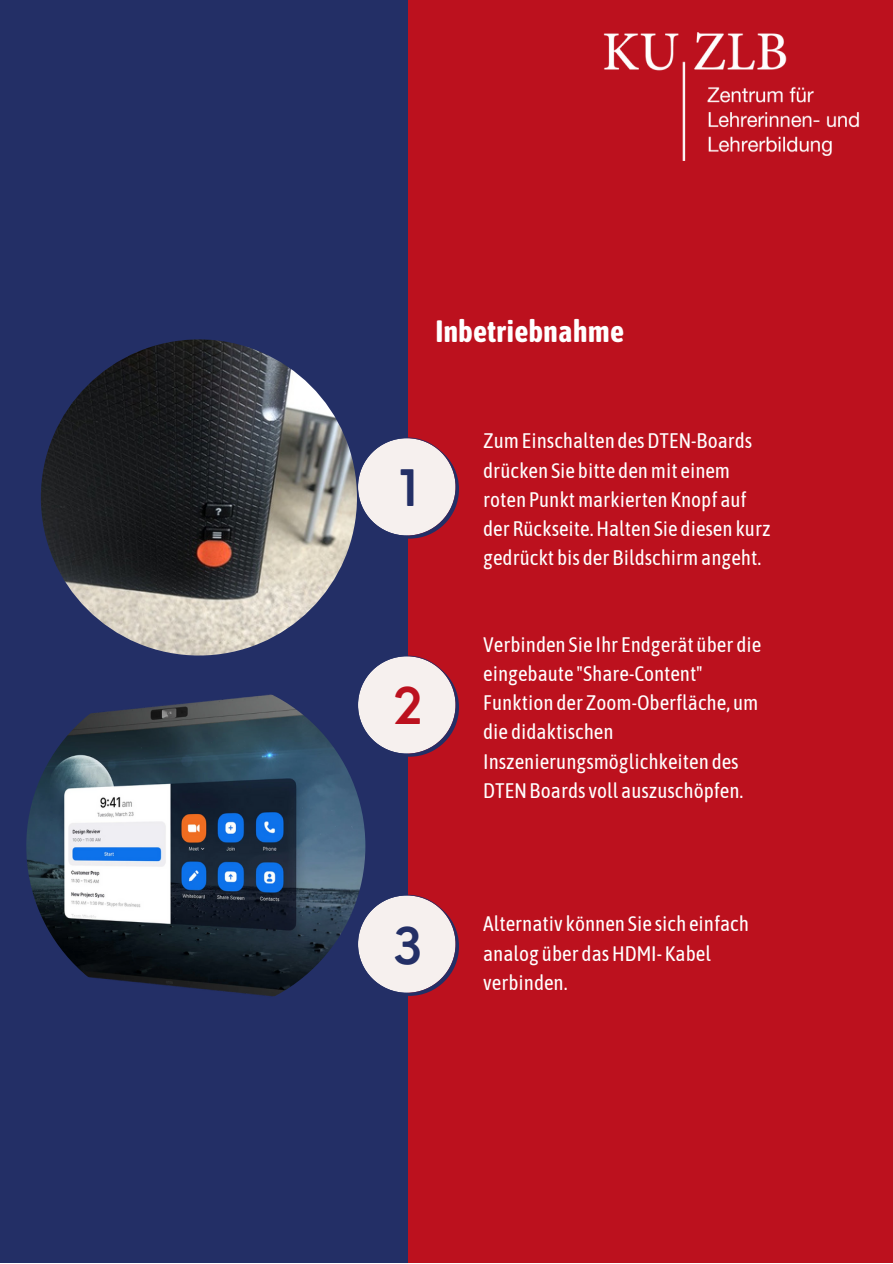
<style>
.page{position:relative;width:893px;height:1264px;background:#fff}
.page>*{position:absolute;margin:0;border:0;box-sizing:border-box;transform-origin:0 0}
.t1{font:600 49.05px "Nourd";color:#232f66}
.t2{font:600 49.05px "Nourd";color:#bc111e}
.t3{font:700 30.75px "Asap Condensed";color:#fff}
.t4{font:21px/29.2px "Asap Condensed";color:#fff}
</style>
<div class="page">
<div style="left:0;top:0;width:892px;height:1262px;background:#bc111e"></div>
<div style="left:0;top:0;width:408px;height:1262px;background:#232f66"></div>
<svg style="left:358px;top:437px;width:101px;height:101px"></svg>
<svg style="left:358px;top:655px;width:101px;height:101px"></svg>
<svg style="left:357px;top:894px;width:102px;height:101px"></svg>
<img style="left:41px;top:339px;width:316px;height:316px;border-radius:50%">
<img style="left:26px;top:676px;width:339px;height:339px;border-radius:50%">
<img style="left:603px;top:32px;width:256px;height:128px">
<p class="t3" style="left:435px;top:313px;width:190px">Inbetriebnahme</p>
<p class="t1" style="left:398px;top:457px;width:20px">1</p>
<p class="t2" style="left:393px;top:675px;width:32px">2</p>
<p class="t4" style="left:483px;top:426px;width:289px">ZumEinschalten desDTEN-Boards drücken Sie bitte denmit einem roten Punktmarkierten Knopf auf der Rückseite.Halten Sie diesen kurz gedrückt bis der Bildschirmangeht.</p>
<p class="t4" style="left:483px;top:629px;width:279px">Verbinden Sie Ihr Endgerät über die eingebaute "Share-Content"<br>Funktion der Zoom-Oberfläche, um die didaktischen<br>Inszenierungsmöglichkeiten des<br>DTENBoards voll auszuschöpfen.</p>
<p class="t1" style="left:393px;top:914px;width:32px">3</p>
<p class="t4" style="left:483px;top:909px;width:267px">Alternativ können Sie sich einfach analog über dasHDMI- Kabel verbinden.</p>
</div>
